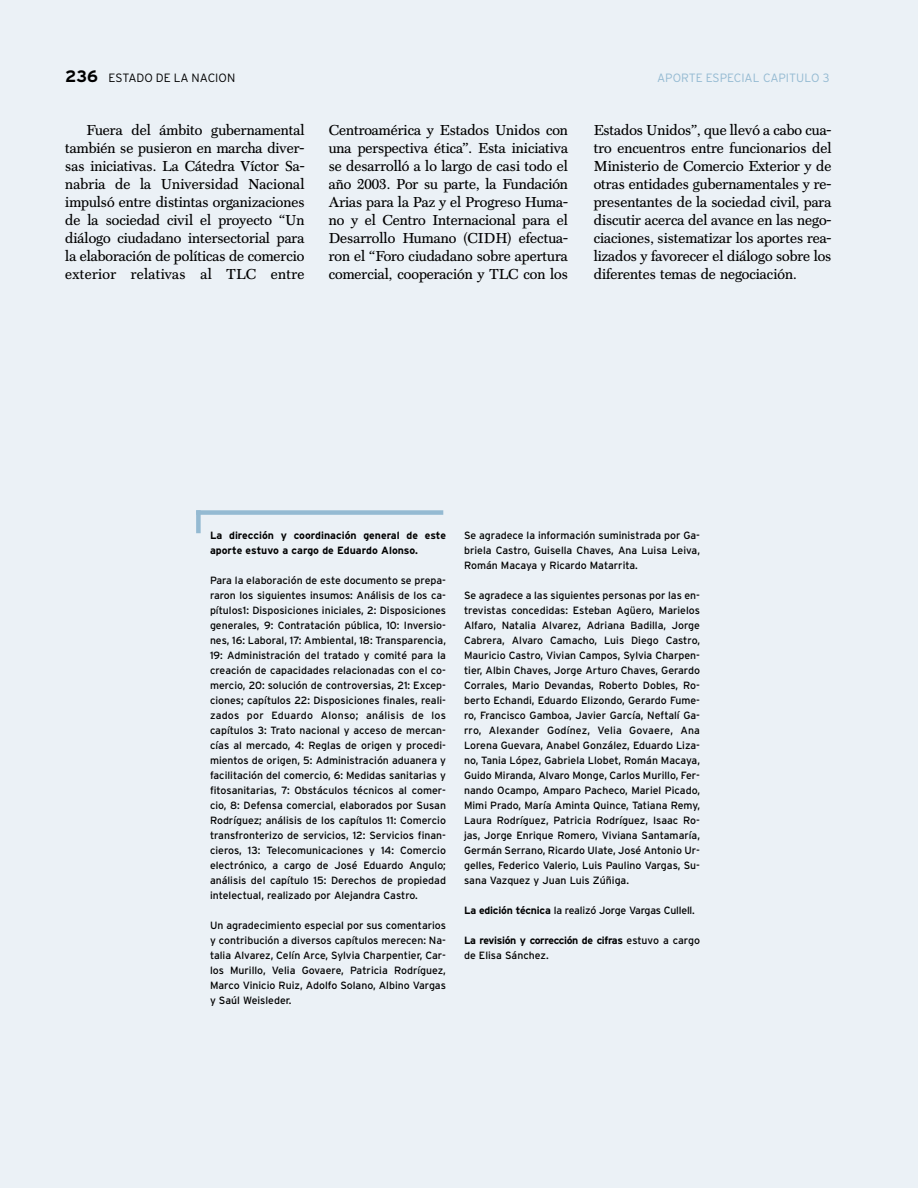
<style>
.page{position:relative;width:918px;height:1188px;background:#fff}
.page>*{position:absolute;margin:0;border:0;box-sizing:border-box;transform-origin:0 0}
.t1{font:14.55px/18px "Scotch Text";color:#000;text-align:justify}
.t2{font:300 12px "Interstate";color:#94bad2}
.t3{font:300 12px "Interstate";color:#000}
.t4{font:10.5px/15px "Interstate";color:#000;text-align:justify}
.t5{font:700 10.5px/15px "Interstate";letter-spacing:-.01em;color:#000}
.t6{font:700 10.5px/15px "Interstate";letter-spacing:-.035em;color:#000}
.t7{font:10.5px "Interstate";letter-spacing:-.02em;color:#000}
.s1{font-weight:700;font-size:16.5px}
.s2{font-weight:700}
.s3{font-weight:400}
</style>
<div class="page">
<div style="left:0;top:0;width:917px;height:1188px;background:#ebf1f6"></div>
<div style="left:196px;top:510px;width:5px;height:23px;background:#94bad2"></div>
<div style="left:196px;top:510px;width:247px;height:5px;background:#94bad2"></div>
<p class="t3" style="left:65px;top:73px;width:172px"><span class="s1">236</span> ESTADO DE LA NACION</p>
<p class="t2" style="left:657px;top:73px;width:174px">APORTE ESPECIAL CAPITULO 3</p>
<p class="t1" style="left:65px;top:122px;width:241px;text-indent:21px">Fuera del ámbito gubernamental también se pusieron en marcha diver&shy;sas iniciativas. La Cátedra Víctor Sa&shy;nabria de la Universidad Nacional impulsó entre distintas organizaciones de la sociedad civil el proyecto “Un diálogo ciudadano intersectorial para la elaboración de políticas de comercio exterior relativas al TLC entre</p>
<p class="t1" style="left:329px;top:122px;width:241px">Centroamérica y Estados Unidos con una perspectiva ética”. Esta iniciativa se desarrolló a lo largo de casi todo el año 2003. Por su parte, la Fundación Arias para la Paz y el Progreso Huma&shy;no y el Centro Internacional para el Desarrollo Humano (CIDH) efectua&shy;ron el “Foro ciudadano sobre apertura comercial, cooperación y TLC con los</p>
<p class="t1" style="left:594px;top:122px;width:239px">Estados Unidos”, que llevó a cabo cua&shy;tro encuentros entre funcionarios del Ministerio de Comercio Exterior y de otras entidades gubernamentales y re&shy;presentantes de la sociedad civil, para discutir acerca del avance en las nego&shy;ciaciones, sistematizar los aportes rea&shy;lizados y favorecer el diálogo sobre los diferentes temas de negociación.</p>
<p class="t5" style="left:210px;top:529px;width:238px">La dirección y coordinación general de este aporte estuvo a cargo de Eduardo Alonso.</p>
<p class="t4" style="left:210px;top:574px;width:238px">Para la elaboración de este documento se prepa&shy;raron los siguientes insumos: Análisis de los ca&shy;pítulos1: Disposiciones iniciales, 2: Disposiciones generales, 9: Contratación pública, 10: Inversio&shy;nes, 16: Laboral, 17: Ambiental, 18: Transparencia, 19: Administración del tratado y comité para la creación de capacidades relacionadas con el co&shy;mercio, 20: solución de controversias, 21: Excep&shy;ciones; capítulos 22: Disposiciones finales, reali&shy;zados por Eduardo Alonso; análisis de los capítulos 3: Trato nacional y acceso de mercan&shy;cías al mercado, 4: Reglas de origen y procedi&shy;mientos de origen, 5: Administración aduanera y facilitación del comercio, 6: Medidas sanitarias y fitosanitarias, 7: Obstáculos técnicos al comer&shy;cio, 8: Defensa comercial, elaborados por Susan Rodríguez; análisis de los capítulos 11: Comercio transfronterizo de servicios, 12: Servicios finan&shy;cieros, 13: Telecomunicaciones y 14: Comercio electrónico, a cargo de José Eduardo Angulo; análisis del capítulo 15: Derechos de propiedad intelectual, realizado por Alejandra Castro.</p>
<p class="t4" style="left:210px;top:919px;width:238px">Un agradecimiento especial por sus comentarios y contribución a diversos capítulos merecen: Na&shy;talia Alvarez, Celín Arce, Sylvia Charpentier, Car&shy;los Murillo, Velia Govaere, Patricia Rodríguez, Marco Vinicio Ruiz, Adolfo Solano, Albino Vargas y Saúl Weisleder.</p>
<p class="t4" style="left:464px;top:529px;width:238px">Se agradece la información suministrada por Ga&shy;briela Castro, Guisella Chaves, Ana Luisa Leiva, Román Macaya y Ricardo Matarrita.</p>
<p class="t4" style="left:464px;top:589px;width:238px">Se agradece a las siguientes personas por las en&shy;trevistas concedidas: Esteban Agüero, Marielos Alfaro, Natalia Alvarez, Adriana Badilla, Jorge Cabrera, Alvaro Camacho, Luis Diego Castro, Mauricio Castro, Vivian Campos, Sylvia Charpen&shy;tier, Albin Chaves, Jorge Arturo Chaves, Gerardo Corrales, Mario Devandas, Roberto Dobles, Ro&shy;berto Echandi, Eduardo Elizondo, Gerardo Fume&shy;ro, Francisco Gamboa, Javier García, Neftalí Ga&shy;rro, Alexander Godínez, Velia Govaere, Ana Lorena Guevara, Anabel González, Eduardo Liza&shy;no, Tania López, Gabriela Llobet, Román Macaya, Guido Miranda, Alvaro Monge, Carlos Murillo, Fer&shy;nando Ocampo, Amparo Pacheco, Mariel Picado, Mimi Prado, María Aminta Quince, Tatiana Remy, Laura Rodríguez, Patricia Rodríguez, Isaac Ro&shy;jas, Jorge Enrique Romero, Viviana Santamaría, Germán Serrano, Ricardo Ulate, José Antonio Ur&shy;gelles, Federico Valerio, Luis Paulino Vargas, Su&shy;sana Vazquez y Juan Luis Zúñiga.</p>
<p class="t7" style="left:464px;top:907px;width:232px"><span class="s2">La edición técnica</span> la realizó Jorge Vargas Cullell.</p>
<p class="t6" style="left:464px;top:934px;width:238px">La revisión y corrección de cifras <span class="s3">estuvo a cargo de Elisa Sánchez.</span></p>
</div>
